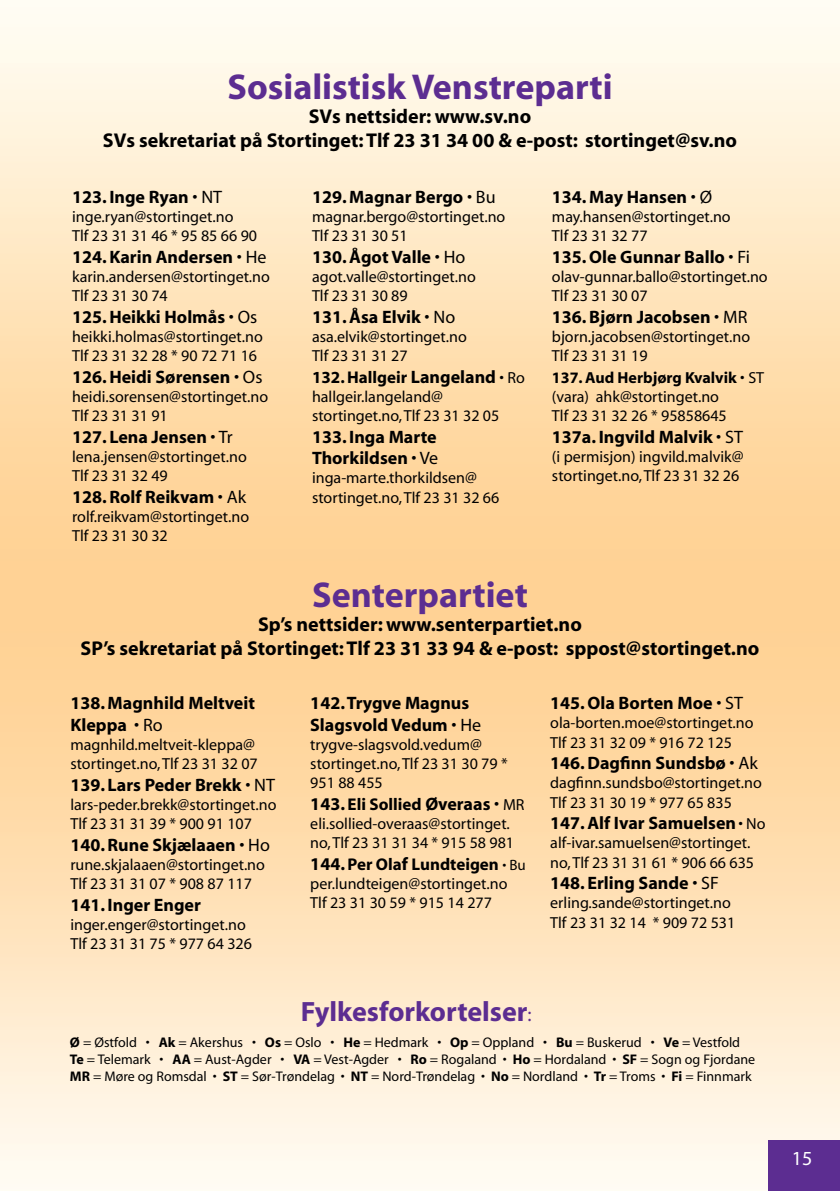
<style>
.page{position:relative;width:840px;height:1191px;background:#fff}
.page>*{position:absolute;margin:0;border:0;box-sizing:border-box;transform-origin:0 0}
.t1{font:700 36px "Myriad";color:#5c2d91}
.t2{font:700 28px "Myriad";color:#5c2d91}
.t3{font:700 20px/24px "Myriad";color:#000;text-align:center}
.t4{font:20px "Myriad";color:#fff}
.t5{font:700 18px/21.6px "Myriad";color:#000}
.t6{font:700 17px "Myriad";color:#000}
.t7{font:16px/19.2px "Myriad";color:#000}
.t8{font:14px/16.8px "Myriad";color:#000}
.s1{font-weight:400}
.s2{font-size:18px}
.s3{font-weight:400;font-size:16px}
.s4{font-weight:700}
.s5{font-size:17px}
.s6{font-weight:400;font-size:14px}
.s7{font-weight:400;font-size:15px}
.s8{font-weight:400;font-size:20px}
</style>
<div class="page">
<div style="left:767px;top:1140px;width:72px;height:51px;background:#5c2d91"></div>
<h1 class="t1" style="left:227px;top:68px;width:386px">Sosialistisk Venstreparti</h1>
<p class="t3" style="left:103px;top:105px;width:635px">SVs nettsider: www.sv.no<br>SVs sekretariat på Stortinget: Tlf 23 31 34 00 &amp; e-post: stortinget@sv.no</p>
<p class="t5" style="left:72px;top:186px;width:151px">123. Inge Ryan <span class="s1">• NT</span></p>
<p class="t7" style="left:72px;top:207px;width:186px">inge.ryan@stortinget.no<br>Tlf 23 31 31 46 * 95 85 66 90</p>
<p class="t5" style="left:72px;top:246px;width:196px">124. Karin Andersen <span class="s1">• He</span></p>
<p class="t7" style="left:72px;top:267px;width:199px">karin.andersen@stortinget.no<br>Tlf 23 31 30 74</p>
<p class="t5" style="left:72px;top:306px;width:186px">125. Heikki Holmås <span class="s1">• Os</span></p>
<p class="t7" style="left:72px;top:327px;width:192px">heikki.holmas@stortinget.no<br>Tlf 23 31 32 28 * 90 72 71 16</p>
<p class="t5" style="left:72px;top:366px;width:192px">126. Heidi Sørensen <span class="s1">• Os</span></p>
<p class="t7" style="left:72px;top:387px;width:197px">heidi.sorensen@stortinget.no<br>Tlf 23 31 31 91</p>
<p class="t5" style="left:72px;top:426px;width:162px">127. Lena Jensen <span class="s1">• Tr</span></p>
<p class="t7" style="left:72px;top:447px;width:176px">lena.jensen@stortinget.no<br>Tlf 23 31 32 49</p>
<p class="t5" style="left:72px;top:486px;width:176px">128. Rolf Reikvam <span class="s1">• Ak</span></p>
<p class="t7" style="left:72px;top:507px;width:178px">rolf.reikvam@stortinget.no<br>Tlf 23 31 30 32</p>
<p class="t5" style="left:312px;top:186px;width:185px">129. Magnar Bergo <span class="s1">• Bu</span></p>
<p class="t7" style="left:312px;top:207px;width:195px">magnar.bergo@stortinget.no<br>Tlf 23 31 30 51</p>
<p class="t5" style="left:312px;top:246px;width:155px">130. Ågot Valle <span class="s1">• Ho</span></p>
<p class="t7" style="left:312px;top:267px;width:165px">agot.valle@stortinget.no<br>Tlf 23 31 30 89</p>
<p class="t5" style="left:312px;top:306px;width:145px">131. Åsa Elvik <span class="s1">• No</span></p>
<p class="t7" style="left:312px;top:327px;width:156px">asa.elvik@stortinget.no<br>Tlf 23 31 31 27</p>
<p class="t6" style="left:312px;top:368px;width:214px">132. Hallgeir <span class="s2">Langeland</span> <span class="s3">• Ro</span></p>
<p class="t7" style="left:312px;top:387px;width:189px">hallgeir.langeland@ stortinget.no, Tlf 23 31 32 05</p>
<p class="t5" style="left:312px;top:426px;width:128px">133. Inga Marte<br>Thorkildsen <span class="s1">• Ve</span></p>
<p class="t7" style="left:312px;top:469px;width:189px">inga-marte.thorkildsen@ stortinget.no, Tlf 23 31 32 66</p>
<p class="t5" style="left:551px;top:186px;width:162px">134. May Hansen <span class="s1">• Ø</span></p>
<p class="t7" style="left:551px;top:207px;width:180px">may.hansen@stortinget.no<br>Tlf 23 31 32 77</p>
<p class="t5" style="left:551px;top:246px;width:199px">135. Ole Gunnar Ballo <span class="s1">• Fi</span></p>
<p class="t7" style="left:551px;top:267px;width:217px">olav-gunnar.ballo@stortinget.no<br>Tlf 23 31 30 07</p>
<p class="t5" style="left:551px;top:306px;width:197px">136. Bjørn Jacobsen <span class="s1">• MR</span></p>
<p class="t7" style="left:551px;top:327px;width:199px">bjorn.jacobsen@stortinget.no<br>Tlf 23 31 31 19</p>
<p class="t7" style="left:551px;top:368px;width:214px"><span class="s4">137. Aud Herbjørg Kvalvik</span> • ST (vara) ahk@stortinget.no<br>Tlf 23 31 32 26 * 95858645</p>
<p class="t5" style="left:551px;top:426px;width:192px">137a. Ingvild Malvik <span class="s1">• ST</span></p>
<p class="t7" style="left:551px;top:447px;width:193px">(i permisjon) ingvild.malvik@ stortinget.no, Tlf 23 31 32 26</p>
<h1 class="t1" style="left:312px;top:576px;width:217px">Senterpartiet</h1>
<p class="t3" style="left:80px;top:613px;width:680px">Sp’s nettsider: www.senterpartiet.no<br>SP’s sekretariat på Stortinget: Tlf 23 31 33 94 &amp; e-post: sppost@stortinget.no</p>
<p class="t5" style="left:70px;top:693px;width:186px">138. Magnhild Meltveit<br>Kleppa <span class="s1">• Ro</span></p>
<p class="t7" style="left:70px;top:735px;width:189px">magnhild.meltveit-kleppa@ stortinget.no, Tlf 23 31 32 07</p>
<p class="t5" style="left:70px;top:774px;width:206px">139. Lars Peder Brekk <span class="s1">• NT</span></p>
<p class="t7" style="left:70px;top:795px;width:207px">lars-peder.brekk@stortinget.no<br>Tlf 23 31 31 39 * 900 91 107</p>
<p class="t5" style="left:70px;top:834px;width:201px">140. Rune Skjælaaen <span class="s1">• Ho</span></p>
<p class="t7" style="left:70px;top:855px;width:196px">rune.skjalaaen@stortinget.no<br>Tlf 23 31 31 07 * 908 87 117</p>
<p class="t5" style="left:70px;top:894px;width:132px">141. Inger Enger</p>
<p class="t7" style="left:70px;top:915px;width:183px">inger.enger@stortinget.no<br>Tlf 23 31 31 75 * 977 64 326</p>
<p class="t5" style="left:550px;top:693px;width:194px">145. Ola Borten Moe <span class="s1">• ST</span></p>
<p class="t7" style="left:550px;top:714px;width:205px">ola-borten.moe@stortinget.no<br>Tlf 23 31 32 09 * 916 72 125</p>
<p class="t5" style="left:550px;top:753px;width:209px">146. Dagfinn Sundsbø <span class="s1">• Ak</span></p>
<p class="t7" style="left:550px;top:774px;width:213px">dagfinn.sundsbo@stortinget.no<br>Tlf 23 31 30 19 * 977 65 835</p>
<p class="t5" style="left:550px;top:813px;width:217px">147. Alf Ivar Samuelsen<span class="s3">• No</span></p>
<p class="t7" style="left:550px;top:834px;width:205px">alf-ivar.samuelsen@stortinget. no, Tlf 23 31 31 61 * 906 66 635</p>
<p class="t5" style="left:550px;top:873px;width:170px">148. Erling Sande <span class="s1">• SF</span></p>
<p class="t7" style="left:550px;top:894px;width:186px">erling.sande@stortinget.no<br>Tlf 23 31 32 14 * 909 72 531</p>
<p class="t5" style="left:310px;top:693px;width:172px">142. Trygve Magnus<br>Slagsvold Vedum <span class="s1">• He</span></p>
<p class="t7" style="left:310px;top:735px;width:199px">trygve-slagsvold.vedum@ stortinget.no, Tlf 23 31 30 79 *<br>951 88 455</p>
<p class="t5" style="left:310px;top:794px;width:215px">143. <span class="s5">Eli Sollied</span> Øveraas <span class="s1">•</span> <span class="s3">MR</span></p>
<p class="t7" style="left:310px;top:815px;width:205px">eli.sollied-overaas@stortinget. no, Tlf 23 31 31 34 * 915 58 981</p>
<p class="t6" style="left:310px;top:855px;width:217px"><span class="s2">144.</span> Per Ola<span class="s2">f</span> Lundteigen <span class="s6">•</span> <span class="s7">Bu</span></p>
<p class="t7" style="left:310px;top:875px;width:198px">per.lundteigen@stortinget.no<br>Tlf 23 31 30 59 * 915 14 277</p>
<h2 class="t2" style="left:300px;top:996px;width:232px">Fylkesforkortelser<span class="s8">:</span></h2>
<p class="t8" style="left:70px;top:1034px;width:686px"><span class="s4">Ø</span> = Østfold • <span class="s4">Ak</span> = Akershus • <span class="s4">Os</span> = Oslo • <span class="s4">He</span> = Hedmark • <span class="s4">Op</span> = Oppland • <span class="s4">Bu</span> = Buskerud • <span class="s4">Ve</span> = Vestfold<br><span class="s4">Te</span> = Telemark • <span class="s4">AA</span> = Aust-Agder • <span class="s4">VA</span> = Vest-Agder • <span class="s4">Ro</span> = Rogaland • <span class="s4">Ho</span> = Hordaland • <span class="s4">SF</span> = Sogn og Fjordane<br><span class="s4">MR</span> = Møre og Romsdal • <span class="s4">ST</span> = Sør-Trøndelag • <span class="s4">NT</span> = Nord-Trøndelag • <span class="s4">No</span> = Nordland • <span class="s4">Tr</span> = Troms • <span class="s4">Fi</span> = Finnmark</p>
<p class="t4" style="left:791px;top:1148px;width:22px">15</p>
</div>
